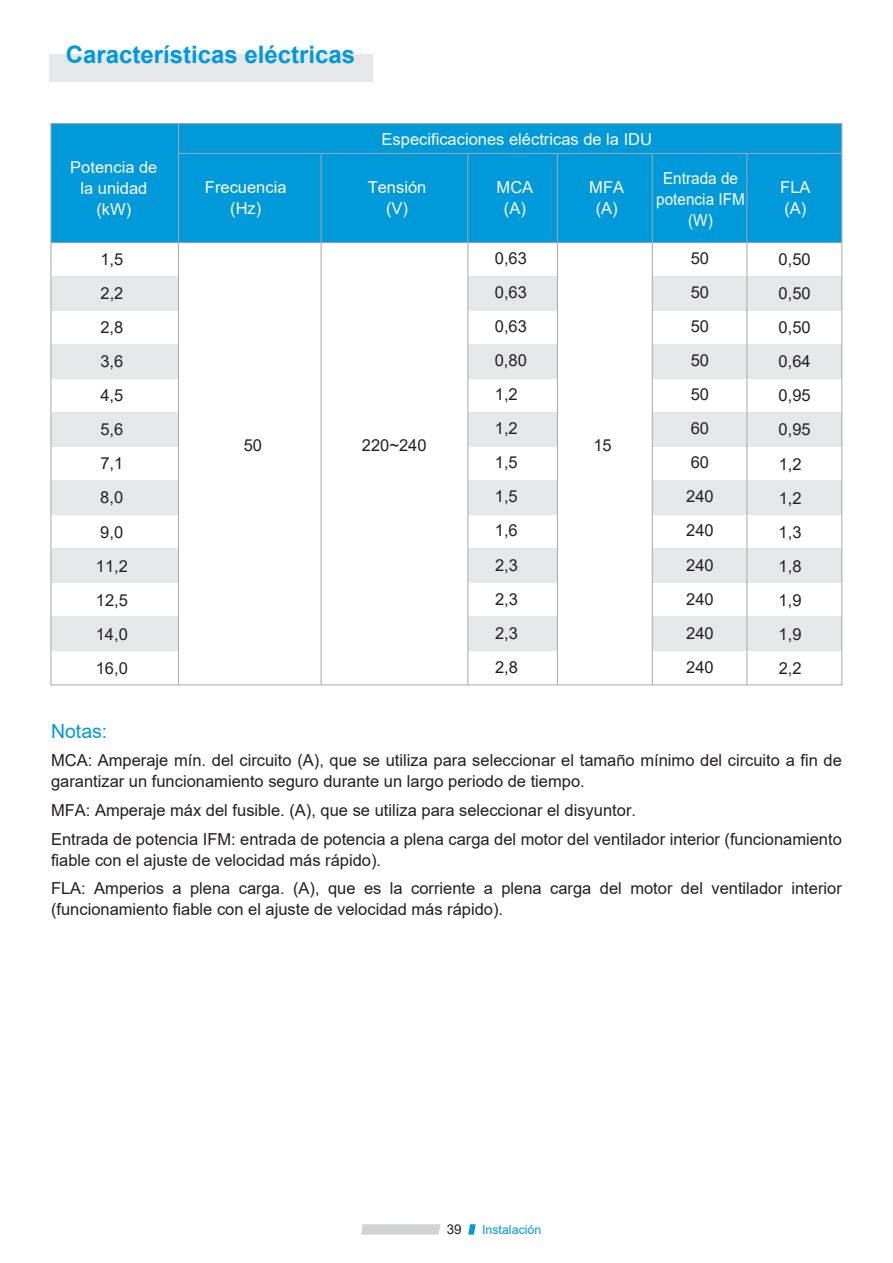
<style>
.page{position:relative;width:893px;height:1263px;background:#fff}
.page>*{position:absolute;margin:0;border:0;box-sizing:border-box;transform-origin:0 0}
.t1{font:700 24px "Arial";color:#0099da}
.t2{font:19.5px "Arial";color:#0099da}
.t3{font:16.5px/34px "Arial";color:#231f20}
.t4{font:16.5px/21px "Arial";color:#fff;text-align:center}
.t5{font:16.5px/21px "Arial";color:#fff;text-align:center;scale:.93 1}
.t6{font:13.5px "Arial";color:#231f20}
.t7{font:12.45px "Arial";color:#0099da}
</style>
<div class="page">
<svg style="left:361px;top:1224px;width:79px;height:10px"></svg>
<svg style="left:468px;top:1224px;width:8px;height:10px"></svg>
<div style="left:50px;top:54px;width:323px;height:28px;background:#e6e7e9"></div>
<div style="left:51px;top:124px;width:791px;height:119px;background:#0099da"></div>
<hr style="left:178px;top:153px;width:664px;height:1px;background:#a8a9ad">
<div style="left:51px;top:277px;width:128px;height:34px;background:#e6e7e9"></div>
<div style="left:51px;top:345px;width:128px;height:34px;background:#e6e7e9"></div>
<div style="left:51px;top:413px;width:128px;height:34px;background:#e6e7e9"></div>
<div style="left:51px;top:481px;width:128px;height:34px;background:#e6e7e9"></div>
<div style="left:51px;top:549px;width:128px;height:34px;background:#e6e7e9"></div>
<div style="left:51px;top:617px;width:128px;height:34px;background:#e6e7e9"></div>
<hr style="left:51px;top:242px;width:791px;height:1px;background:#a8a9ad">
<div style="left:652px;top:277px;width:190px;height:34px;background:#e6e7e9"></div>
<div style="left:468px;top:277px;width:90px;height:34px;background:#e6e7e9"></div>
<div style="left:652px;top:345px;width:190px;height:34px;background:#e6e7e9"></div>
<div style="left:468px;top:345px;width:90px;height:34px;background:#e6e7e9"></div>
<div style="left:652px;top:413px;width:190px;height:34px;background:#e6e7e9"></div>
<div style="left:468px;top:413px;width:90px;height:34px;background:#e6e7e9"></div>
<div style="left:652px;top:481px;width:190px;height:34px;background:#e6e7e9"></div>
<div style="left:468px;top:481px;width:90px;height:34px;background:#e6e7e9"></div>
<div style="left:652px;top:549px;width:190px;height:34px;background:#e6e7e9"></div>
<div style="left:468px;top:549px;width:90px;height:34px;background:#e6e7e9"></div>
<div style="left:652px;top:617px;width:190px;height:34px;background:#e6e7e9"></div>
<div style="left:468px;top:617px;width:90px;height:34px;background:#e6e7e9"></div>
<hr style="left:747px;top:153px;width:1px;height:532px;background:#a8a9ad">
<hr style="left:652px;top:153px;width:1px;height:532px;background:#a8a9ad">
<hr style="left:557px;top:153px;width:1px;height:532px;background:#a8a9ad">
<hr style="left:468px;top:153px;width:1px;height:532px;background:#a8a9ad">
<hr style="left:321px;top:153px;width:1px;height:532px;background:#a8a9ad">
<hr style="left:178px;top:124px;width:1px;height:561px;background:#a8a9ad">
<h1 class="t1" style="left:66px;top:38px;width:291px">Características eléctricas</h1>
<p class="t4" style="left:382px;top:128px;width:272px">Especificaciones eléctricas de la IDU</p>
<p class="t4" style="left:70px;top:156px;width:89px">Potencia de la unidad (kW)</p>
<p class="t3" style="left:96px;top:242px;width:34px">1,5<br>2,2<br>2,8<br>3,6<br>4,5<br>5,6<br>7,1<br>8,0<br>9,0<br>11,2</p>
<p class="t4" style="left:205px;top:177px;width:83px">Frecuencia (Hz)</p>
<p class="t4" style="left:368px;top:177px;width:60px">Tensión (V)</p>
<p class="t5" style="left:656px;top:167px;width:97px">Entrada de potencia IFM (W)</p>
<p class="t4" style="left:497px;top:177px;width:38px">MCA (A)</p>
<p class="t4" style="left:589px;top:177px;width:36px">MFA (A)</p>
<p class="t4" style="left:780px;top:177px;width:32px;text-align:left">FLA (A)</p>
<p class="t3" style="left:495px;top:241px;width:34px">0,63<br>0,63<br>0,63<br>0,80<br>1,2<br>1,2<br>1,5<br>1,5<br>1,6<br>2,3</p>
<p class="t3" style="left:244px;top:428px;width:20px">50</p>
<p class="t3" style="left:362px;top:428px;width:66px">220~240</p>
<p class="t3" style="left:593px;top:428px;width:20px">15</p>
<p class="t3" style="left:686px;top:241px;width:29px">50<br>50<br>50<br>50<br>50<br>60<br>60<br>240<br>240<br>240</p>
<p class="t3" style="left:779px;top:242px;width:34px">0,50<br>0,50<br>0,50<br>0,64<br>0,95<br>0,95<br>1,2<br>1,2<br>1,3<br>1,8</p>
<p class="t3" style="left:96px;top:583px;width:34px">12,5</p>
<p class="t3" style="left:495px;top:582px;width:24px">2,3</p>
<p class="t3" style="left:686px;top:582px;width:29px">240</p>
<p class="t3" style="left:779px;top:583px;width:25px;text-align:justify">1,9<br>1,9<br>2,2</p>
<p class="t3" style="left:495px;top:616px;width:24px">2,3<br>2,8</p>
<p class="t3" style="left:686px;top:616px;width:29px">240<br>240</p>
<p class="t3" style="left:96px;top:617px;width:34px">14,0<br>16,0</p>
<p class="t2" style="left:51px;top:718px;width:58px">Notas:</p>
<p class="t3" style="left:51px;top:750px;width:792px;line-height:21px">MCA: Amperaje mín. del circuito (A), que se utiliza para seleccionar el tamaño mínimo del circuito a fin de garantizar un funcionamiento seguro durante un largo periodo de tiempo.</p>
<p class="t3" style="left:51px;top:796px;width:792px;line-height:28.5px">MFA: Amperaje máx del fusible. (A), que se utiliza para seleccionar el disyuntor.<br>Entrada de potencia IFM: entrada de potencia a plena carga del motor del ventilador interior (funcionamiento</p>
<p class="t3" style="left:51px;top:845px;width:792px;line-height:28.5px">fiable con el ajuste de velocidad más rápido).<br>FLA: Amperios a plena carga. (A), que es la corriente a plena carga del motor del ventilador interior</p>
<p class="t3" style="left:51px;top:892px;width:454px">(funcionamiento fiable con el ajuste de velocidad más rápido).</p>
<p class="t6" style="left:447px;top:1220px;width:17px">39</p>
<p class="t7" style="left:482px;top:1221px;width:61px">Instalación</p>
</div>
